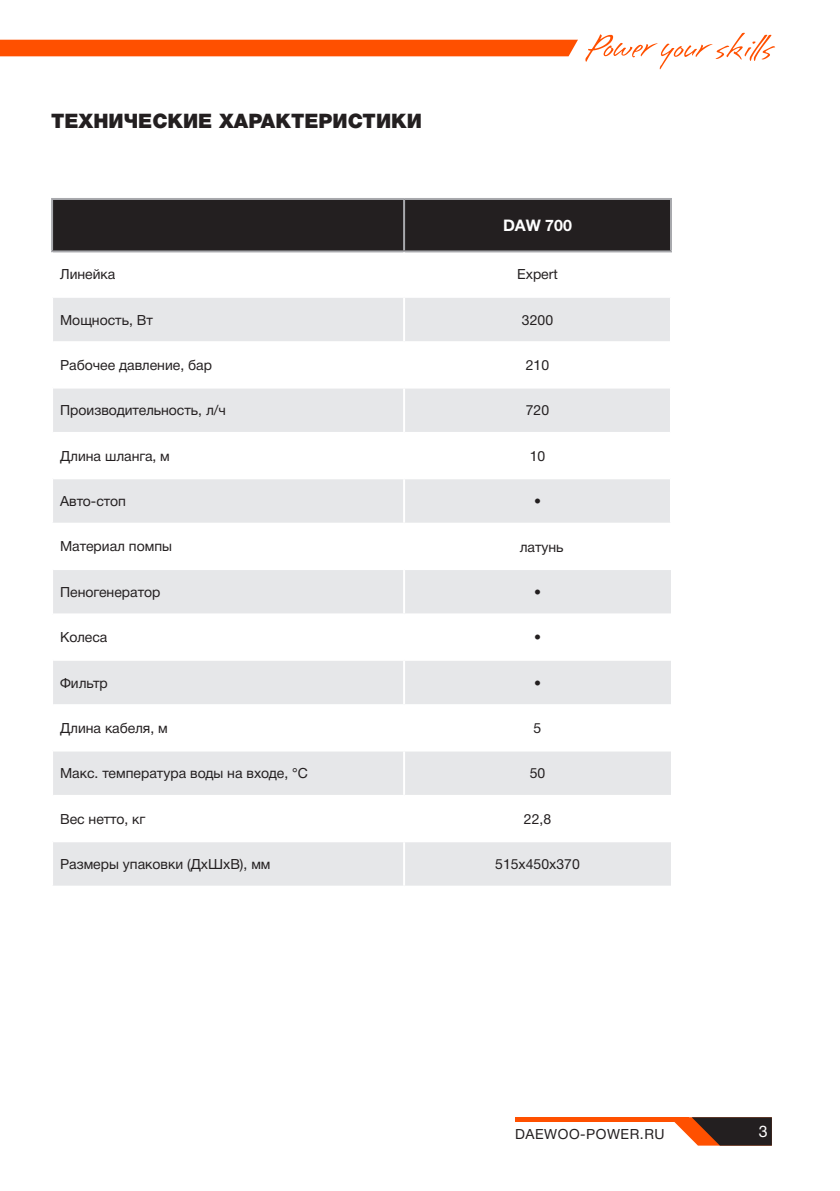
<style>
.page{position:relative;width:840px;height:1191px;background:#fff}
.page>*{position:absolute;margin:0;border:0;box-sizing:border-box;transform-origin:0 0}
.t1{font:900 20px "Helvetica Neue Cyr";color:#231f20}
.t2{font:700 16px "Helvetica Neue Cyr";color:#fff}
.t3{font:16px "Helvetica Neue Cyr";color:#fff}
.t4{font:14px "Helvetica Neue Cyr";color:#231f20}
.t5{font:14px "Helvetica 5 Normal";letter-spacing:.04em;color:#231f20}
</style>
<div class="page">
<div style="left:0;top:40px;width:577px;height:16px;background:#ff5000"></div>
<svg style="left:585px;top:33px;width:189px;height:36px"></svg>
<svg style="left:674px;top:1117px;width:97px;height:28px;background:#674030"></svg>
<div style="left:514px;top:1117px;width:174px;height:5px;background:#ff5000"></div>
<div style="left:53px;top:200px;width:616px;height:50px;background:#231f20"></div>
<svg style="left:53px;top:298px;width:617px;height:587px;fill:#e6e7e9"></svg>
<hr style="left:404px;top:198px;width:267px;height:2px;background:#a8a9ad">
<hr style="left:403px;top:200px;width:2px;height:50px;background:#a8a9ad">
<hr style="left:404px;top:250px;width:267px;height:2px;background:#a8a9ad">
<hr style="left:669px;top:200px;width:2px;height:50px;background:#a8a9ad">
<hr style="left:51px;top:198px;width:353px;height:2px;background:#a8a9ad">
<hr style="left:51px;top:200px;width:2px;height:50px;background:#a8a9ad">
<hr style="left:51px;top:250px;width:353px;height:2px;background:#a8a9ad">
<hr style="left:403px;top:524px;width:2px;height:44px;background:#fff">
<hr style="left:53px;top:568px;width:351px;height:2px;background:#fff">
<hr style="left:404px;top:568px;width:266px;height:2px;background:#fff">
<hr style="left:403px;top:570px;width:2px;height:43px;background:#fff">
<hr style="left:53px;top:613px;width:351px;height:2px;background:#fff">
<hr style="left:404px;top:613px;width:266px;height:2px;background:#fff">
<hr style="left:403px;top:615px;width:2px;height:44px;background:#fff">
<hr style="left:53px;top:659px;width:351px;height:2px;background:#fff">
<hr style="left:404px;top:659px;width:266px;height:2px;background:#fff">
<hr style="left:403px;top:661px;width:2px;height:43px;background:#fff">
<hr style="left:53px;top:704px;width:351px;height:2px;background:#fff">
<hr style="left:404px;top:704px;width:266px;height:2px;background:#fff">
<hr style="left:403px;top:706px;width:2px;height:43px;background:#fff">
<hr style="left:53px;top:749px;width:351px;height:2px;background:#fff">
<hr style="left:404px;top:749px;width:266px;height:2px;background:#fff">
<hr style="left:403px;top:751px;width:2px;height:44px;background:#fff">
<hr style="left:53px;top:795px;width:351px;height:2px;background:#fff">
<hr style="left:404px;top:795px;width:266px;height:2px;background:#fff">
<hr style="left:403px;top:797px;width:2px;height:43px;background:#fff">
<hr style="left:53px;top:840px;width:351px;height:2px;background:#fff">
<hr style="left:404px;top:840px;width:266px;height:2px;background:#fff">
<hr style="left:403px;top:842px;width:2px;height:43px;background:#fff">
<hr style="left:669px;top:298px;width:2px;height:44px;background:#fff">
<hr style="left:669px;top:342px;width:2px;height:45px;background:#fff">
<hr style="left:669px;top:387px;width:2px;height:46px;background:#fff">
<hr style="left:669px;top:433px;width:2px;height:45px;background:#fff">
<hr style="left:669px;top:478px;width:2px;height:44px;background:#fff">
<hr style="left:51px;top:522px;width:353px;height:2px;background:#fff">
<hr style="left:404px;top:522px;width:267px;height:2px;background:#fff">
<hr style="left:403px;top:298px;width:2px;height:43px;background:#fff">
<hr style="left:53px;top:341px;width:351px;height:2px;background:#fff">
<hr style="left:404px;top:341px;width:265px;height:2px;background:#fff">
<hr style="left:403px;top:343px;width:2px;height:43px;background:#fff">
<hr style="left:53px;top:386px;width:351px;height:2px;background:#fff">
<hr style="left:404px;top:386px;width:265px;height:2px;background:#fff">
<hr style="left:403px;top:388px;width:2px;height:44px;background:#fff">
<hr style="left:53px;top:432px;width:351px;height:2px;background:#fff">
<hr style="left:404px;top:432px;width:265px;height:2px;background:#fff">
<hr style="left:403px;top:434px;width:2px;height:43px;background:#fff">
<hr style="left:53px;top:477px;width:351px;height:2px;background:#fff">
<hr style="left:404px;top:477px;width:265px;height:2px;background:#fff">
<hr style="left:403px;top:479px;width:2px;height:43px;background:#fff">
<h1 class="t1" style="left:51px;top:109px;width:372px">ТЕХНИЧЕСКИЕ ХАРАКТЕРИСТИКИ</h1>
<p class="t2" style="left:503px;top:216px;width:70px">DAW 700</p>
<p class="t4" style="left:60px;top:266px;width:57px">Линейка</p>
<p class="t4" style="left:517px;top:266px;width:42px">Expert</p>
<p class="t4" style="left:60px;top:312px;width:94px">Мощность, Вт</p>
<p class="t4" style="left:521px;top:312px;width:33px">3200</p>
<p class="t4" style="left:60px;top:357px;width:153px">Рабочее давление, бар</p>
<p class="t4" style="left:525px;top:357px;width:25px">210</p>
<p class="t4" style="left:60px;top:403px;width:167px">Производительность, л/ч</p>
<p class="t4" style="left:525px;top:403px;width:25px">720</p>
<p class="t4" style="left:60px;top:448px;width:111px">Длина шланга, м</p>
<p class="t4" style="left:529px;top:448px;width:17px">10</p>
<p class="t4" style="left:60px;top:493px;width:67px">Авто-стоп</p>
<p class="t4" style="left:533px;top:493px;width:8px">•</p>
<p class="t4" style="left:60px;top:539px;width:113px">Материал помпы</p>
<p class="t4" style="left:519px;top:539px;width:45px">латунь</p>
<p class="t4" style="left:60px;top:584px;width:102px">Пеногенератор</p>
<p class="t4" style="left:533px;top:584px;width:8px">•</p>
<p class="t4" style="left:60px;top:629px;width:49px">Колеса</p>
<p class="t4" style="left:533px;top:629px;width:8px">•</p>
<p class="t4" style="left:60px;top:675px;width:49px">Фильтр</p>
<p class="t4" style="left:533px;top:675px;width:8px">•</p>
<p class="t4" style="left:60px;top:720px;width:109px">Длина кабеля, м</p>
<p class="t4" style="left:533px;top:720px;width:9px">5</p>
<p class="t4" style="left:60px;top:765px;width:249px">Макс. температура воды на входе, °С</p>
<p class="t4" style="left:529px;top:765px;width:17px">50</p>
<p class="t4" style="left:60px;top:811px;width:87px">Вес нетто, кг</p>
<p class="t4" style="left:523px;top:811px;width:29px">22,8</p>
<p class="t4" style="left:60px;top:856px;width:212px">Размеры упаковки (ДхШхВ), мм</p>
<p class="t4" style="left:495px;top:856px;width:86px">515х450х370</p>
<p class="t5" style="left:514px;top:1126px;width:151px">DAEWOO-POWER.RU</p>
<p class="t3" style="left:758px;top:1122px;width:10px">3</p>
</div>
